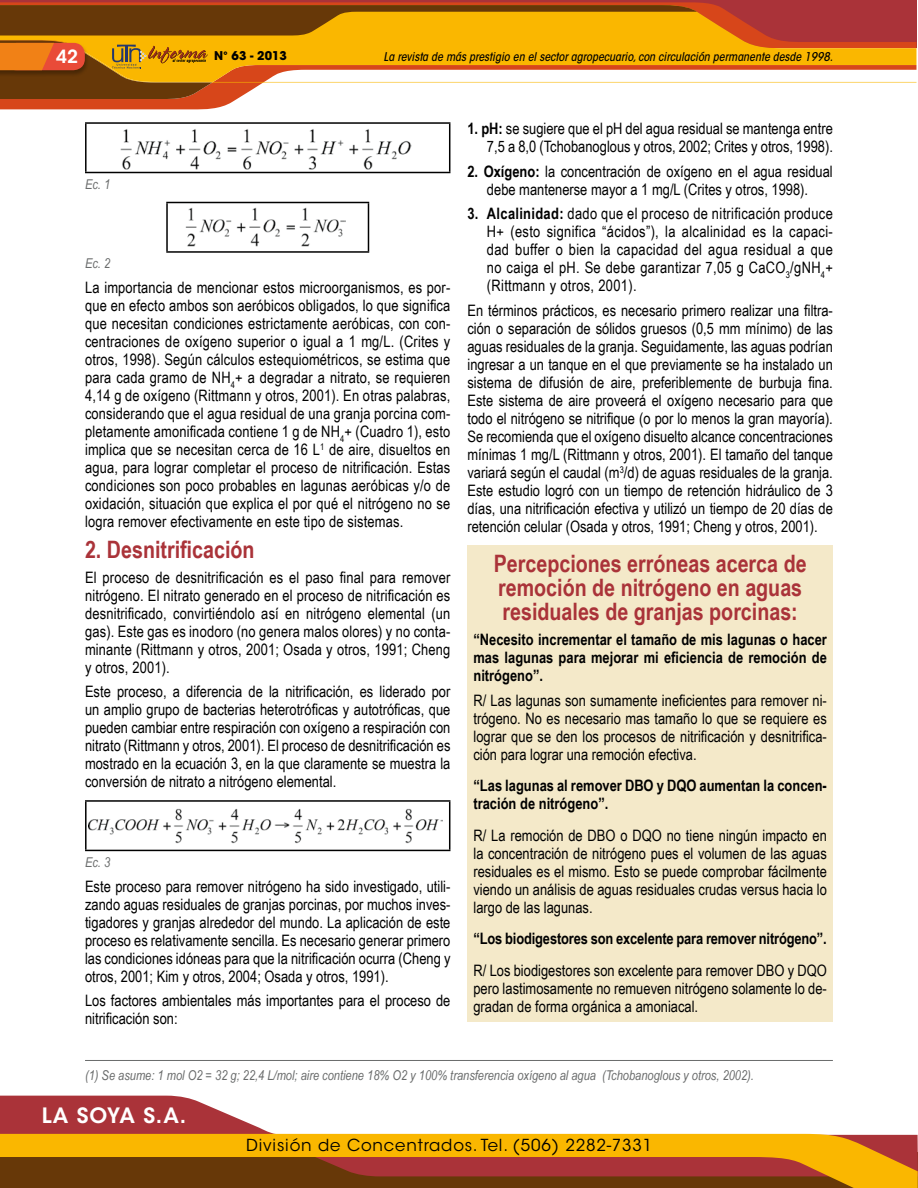
<style>
.page{position:relative;width:918px;height:1188px;background:#fff}
.page>*{position:absolute;margin:0;border:0;box-sizing:border-box;transform-origin:0 0}
.t1{font:700 24px/24px "Arial Narrow";color:#aa3339}
.t2{font:600 21px "ITC Avant Garde Std";letter-spacing:.02em;color:#fff}
.t3{font:600 18.15px "ITC Avant Garde Std";color:#fff}
.t4{font:16.5px "ITC Avant Garde Std";letter-spacing:.05em;color:#000}
.t5{font:15.75px/18px "Arial Narrow";color:#000;text-align:justify}
.t6{font:700 15.75px/18px "Arial Narrow";color:#000;text-align:justify}
.t7{font:italic 13.5px "Arial Narrow";color:#6a6c6c}
.t8{font:italic 500 condensed 12px "ITC Avant Garde Std";color:#000}
.t9{font:700 12px "ITC Avant Garde Std";color:#000}
.s1{font-weight:700}
</style>
<div class="page">
<hr style="left:85px;top:122px;width:365px;height:2px;background:#000">
<hr style="left:85px;top:124px;width:2px;height:48px;background:#000">
<hr style="left:449px;top:124px;width:1px;height:48px;background:#000">
<hr style="left:85px;top:172px;width:365px;height:1px;background:#000">
<img style="left:120px;top:129px;width:292px;height:41px">
<hr style="left:166px;top:202px;width:203px;height:1px;background:#000">
<hr style="left:166px;top:203px;width:2px;height:48px;background:#000">
<hr style="left:368px;top:203px;width:1px;height:48px;background:#000">
<hr style="left:166px;top:251px;width:203px;height:2px;background:#000">
<img style="left:185px;top:207px;width:161px;height:40px">
<hr style="left:85px;top:800px;width:365px;height:2px;background:#000">
<hr style="left:85px;top:802px;width:2px;height:48px;background:#000">
<hr style="left:449px;top:802px;width:1px;height:48px;background:#000">
<hr style="left:85px;top:850px;width:365px;height:1px;background:#000">
<img style="left:89px;top:808px;width:354px;height:35px">
<div style="left:467px;top:545px;width:366px;height:477px;background:#f4e9c9"></div>
<hr style="left:85px;top:1060px;width:748px;height:1px;background:#6a6c6c">
<svg style="left:0;top:1096px;width:811px;height:38px"></svg>
<svg style="left:0;top:1134px;width:918px;height:54px;background:#b8710f"></svg>
<div style="left:0;top:0;width:916px;height:48px;background:#aa3339"></div>
<svg style="left:0;top:2px;width:916px;height:107px"></svg>
<p class="t3" style="left:56px;top:45px;width:23px">42</p>
<p class="t9" style="left:214px;top:47px;width:74px">N° 63 - 2013</p>
<p class="t8" style="left:384px;top:50px;width:451px">La revista de más prestigio en el sector agropecuario, con circulación permanente desde 1998.</p>
<p class="t7" style="left:85px;top:175px;width:27px">Ec. 1</p>
<p class="t7" style="left:85px;top:254px;width:27px">Ec. 2</p>
<p class="t5" style="left:85px;top:278px;width:367px">La importancia de mencionar estos microorganismos, es por&shy;que en efecto ambos son aeróbicos obligados, lo que significa que necesitan condiciones estrictamente aeróbicas, con con&shy;centraciones de oxígeno superior o igual a 1 mg/L. (Crites y otros, 1998). Según cálculos estequiométricos, se estima que para cada gramo de NH<sub>4</sub>+ a degradar a nitrato, se requieren 4,14 g de oxígeno (Rittmann y otros, 2001). En otras palabras, considerando que el agua residual de una granja porcina com&shy;pletamente amonificada contiene 1 g de NH<sub>4</sub>+ (Cuadro 1), esto implica que se necesitan cerca de 16 L<sup>1</sup> de aire, disueltos en agua, para lograr completar el proceso de nitrificación. Estas condiciones son poco probables en lagunas aeróbicas y/o de oxidación, situación que explica el por qué el nitrógeno no se logra remover efectivamente en este tipo de sistemas.</p>
<h1 class="t1" style="left:85px;top:536px;width:171px">2. Desnitrificación</h1>
<p class="t5" style="left:85px;top:568px;width:367px">El proceso de desnitrificación es el paso final para remover nitrógeno. El nitrato generado en el proceso de nitrificación es desnitrificado, convirtiéndolo así en nitrógeno elemental (un gas). Este gas es inodoro (no genera malos olores) y no conta&shy;minante (Rittmann y otros, 2001; Osada y otros, 1991; Cheng y otros, 2001).</p>
<p class="t5" style="left:85px;top:682px;width:367px">Este proceso, a diferencia de la nitrificación, es liderado por un amplio grupo de bacterias heterotróficas y autotróficas, que pueden cambiar entre respiración con oxígeno a respiración con nitrato (Rittmann y otros, 2001). El proceso de desnitrificación es mostrado en la ecuación 3, en la que claramente se muestra la conversión de nitrato a nitrógeno elemental.</p>
<p class="t7" style="left:85px;top:853px;width:27px">Ec. 3</p>
<p class="t5" style="left:85px;top:877px;width:367px">Este proceso para remover nitrógeno ha sido investigado, utili&shy;zando aguas residuales de granjas porcinas, por muchos inves&shy;tigadores y granjas alrededor del mundo. La aplicación de este proceso es relativamente sencilla. Es necesario generar primero las condiciones idóneas para que la nitrificación ocurra (Cheng y otros, 2001; Kim y otros, 2004; Osada y otros, 1991).</p>
<p class="t5" style="left:85px;top:991px;width:367px">Los factores ambientales más importantes para el proceso de nitrificación son:</p>
<p class="t5" style="left:467px;top:119px;width:367px;text-align:right"><span class="s1">1. pH:</span> se sugiere que el pH del agua residual se mantenga entre<br>7,5 a 8,0 (Tchobanoglous y otros, 2002; Crites y otros, 1998).</p>
<p class="t5" style="left:467px;top:161px;width:367px;text-align:center"><span class="s1">2. Oxígeno:</span> la concentración de oxígeno en el agua residual debe mantenerse mayor a 1 mg/L (Crites y otros, 1998).</p>
<p class="t5" style="left:487px;top:204px;width:347px;text-indent:-19px"><span class="s1">3. Alcalinidad:</span> dado que el proceso de nitrificación produce H+ (esto significa “ácidos”), la alcalinidad es la capaci&shy;dad buffer o bien la capacidad del agua residual a que no caiga el pH. Se debe garantizar 7,05 g CaCO<sub>3</sub>/gNH<sub>4</sub>+ (Rittmann y otros, 2001).</p>
<p class="t5" style="left:467px;top:301px;width:367px">En términos prácticos, es necesario primero realizar una filtra&shy;ción o separación de sólidos gruesos (0,5 mm mínimo) de las aguas residuales de la granja. Seguidamente, las aguas podrían ingresar a un tanque en el que previamente se ha instalado un sistema de difusión de aire, preferiblemente de burbuja fina.<br>Este sistema de aire proveerá el oxígeno necesario para que todo el nitrógeno se nitrifique (o por lo menos la gran mayoría).<br>Se recomienda que el oxígeno disuelto alcance concentraciones mínimas 1 mg/L (Rittmann y otros, 2001). El tamaño del tanque variará según el caudal (m<sup>3</sup>/d) de aguas residuales de la granja.<br>Este estudio logró con un tiempo de retención hidráulico de 3 días, una nitrificación efectiva y utilizó un tiempo de 20 días de retención celular (Osada y otros, 1991; Cheng y otros, 2001).</p>
<h1 class="t1" style="left:494px;top:550px;width:314px">Percepciones erróneas acerca de remoción de nitrógeno en aguas residuales de granjas porcinas:</h1>
<p class="t6" style="left:473px;top:630px;width:355px">“Necesito incrementar el tamaño de mis lagunas o hacer mas lagunas para mejorar mi eficiencia de remoción de nitrógeno”.</p>
<p class="t5" style="left:473px;top:690px;width:355px">R/ Las lagunas son sumamente ineficientes para remover ni&shy;trógeno. No es necesario mas tamaño lo que se requiere es lograr que se den los procesos de nitrificación y desnitrifica&shy;ción para lograr una remoción efectiva.</p>
<p class="t6" style="left:473px;top:776px;width:355px">“Las lagunas al remover DBO y DQO aumentan la concen&shy;tración de nitrógeno”.</p>
<p class="t5" style="left:473px;top:825px;width:355px">R/ La remoción de DBO o DQO no tiene ningún impacto en la concentración de nitrógeno pues el volumen de las aguas residuales es el mismo. Esto se puede comprobar fácilmente viendo un análisis de aguas residuales crudas versus hacia lo largo de las lagunas.</p>
<p class="t6" style="left:473px;top:929px;width:355px">“Los biodigestores son excelente para remover nitrógeno”.</p>
<p class="t5" style="left:473px;top:960px;width:355px">R/ Los biodigestores son excelente para remover DBO y DQO pero lastimosamente no remueven nitrógeno solamente lo de&shy;gradan de forma orgánica a amoniacal.</p>
<p class="t7" style="left:85px;top:1066px;width:671px">(1) Se asume: 1 mol O2 = 32 g; 22,4 L/mol; aire contiene 18% O2 y 100% transferencia oxígeno al agua (Tchobanoglous y otros, 2002).</p>
<h2 class="t2" style="left:42px;top:1102px;width:146px">LA SOYA S.A.</h2>
<p class="t4" style="left:246px;top:1135px;width:408px">División de Concentrados. Tel. (506) 2282-7331</p>
</div>
